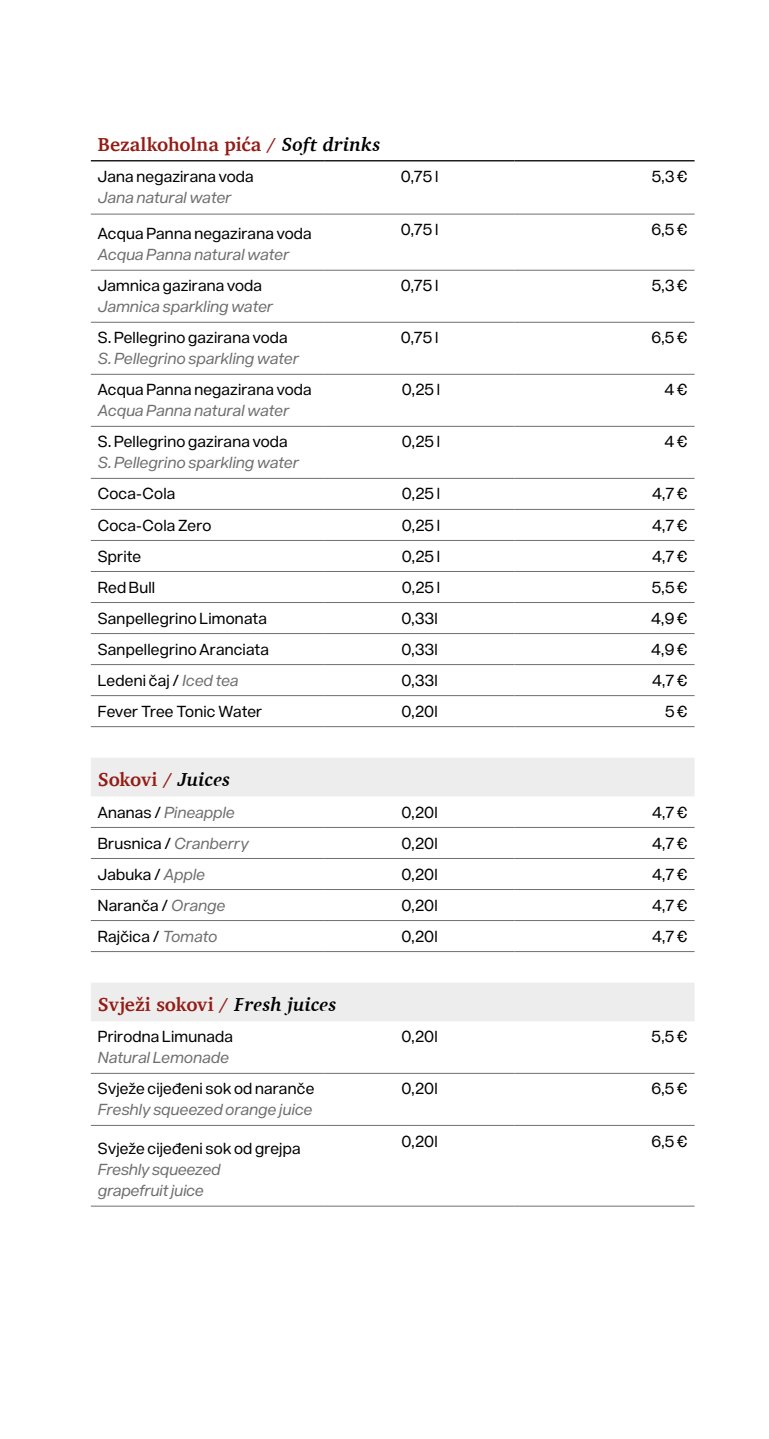
<style>
.page{position:relative;width:769px;height:1439px;background:#fff}
.page>*{position:absolute;margin:0;border:0;box-sizing:border-box;transform-origin:0 0}
.t1{font:700 19.25px "Charter";color:#931c14}
.t2{font:15.75px "Acronym";letter-spacing:.01em;color:#000}
.t3{font:italic 15.75px/21px "Acronym";letter-spacing:.01em;color:#706f6f}
.s1{font-style:italic;color:#000}
.s2{font-style:italic;color:#706f6f}
.s3{font-style:normal;color:#000}
</style>
<div class="page">
<div style="left:91px;top:758px;width:603px;height:38px;background:#ededed"></div>
<div style="left:91px;top:983px;width:603px;height:38px;background:#ededed"></div>
<hr style="left:91px;top:322px;width:234px;height:1px;background:#706f6f">
<hr style="left:325px;top:322px;width:189px;height:1px;background:#706f6f">
<hr style="left:514px;top:322px;width:180px;height:1px;background:#706f6f">
<hr style="left:91px;top:374px;width:234px;height:1px;background:#706f6f">
<hr style="left:325px;top:374px;width:189px;height:1px;background:#706f6f">
<hr style="left:514px;top:374px;width:180px;height:1px;background:#706f6f">
<hr style="left:91px;top:426px;width:234px;height:1px;background:#706f6f">
<hr style="left:325px;top:426px;width:189px;height:1px;background:#706f6f">
<hr style="left:514px;top:426px;width:180px;height:1px;background:#706f6f">
<hr style="left:91px;top:478px;width:234px;height:1px;background:#706f6f">
<hr style="left:325px;top:478px;width:189px;height:1px;background:#706f6f">
<hr style="left:514px;top:478px;width:180px;height:1px;background:#706f6f">
<hr style="left:91px;top:540px;width:234px;height:1px;background:#706f6f">
<hr style="left:325px;top:540px;width:189px;height:1px;background:#706f6f">
<hr style="left:514px;top:540px;width:180px;height:1px;background:#706f6f">
<hr style="left:91px;top:571px;width:234px;height:1px;background:#706f6f">
<hr style="left:325px;top:571px;width:189px;height:1px;background:#706f6f">
<hr style="left:514px;top:571px;width:180px;height:1px;background:#706f6f">
<hr style="left:91px;top:889px;width:234px;height:1px;background:#706f6f">
<hr style="left:325px;top:889px;width:189px;height:1px;background:#706f6f">
<hr style="left:514px;top:889px;width:180px;height:1px;background:#706f6f">
<hr style="left:91px;top:920px;width:234px;height:1px;background:#706f6f">
<hr style="left:325px;top:920px;width:189px;height:1px;background:#706f6f">
<hr style="left:514px;top:920px;width:180px;height:1px;background:#706f6f">
<hr style="left:91px;top:951px;width:234px;height:1px;background:#706f6f">
<hr style="left:325px;top:951px;width:189px;height:1px;background:#706f6f">
<hr style="left:514px;top:951px;width:180px;height:1px;background:#706f6f">
<hr style="left:91px;top:1073px;width:234px;height:1px;background:#706f6f">
<hr style="left:325px;top:1073px;width:189px;height:1px;background:#706f6f">
<hr style="left:514px;top:1073px;width:180px;height:1px;background:#706f6f">
<hr style="left:91px;top:602px;width:234px;height:1px;background:#706f6f">
<hr style="left:325px;top:602px;width:189px;height:1px;background:#706f6f">
<hr style="left:514px;top:602px;width:180px;height:1px;background:#706f6f">
<hr style="left:91px;top:633px;width:234px;height:1px;background:#706f6f">
<hr style="left:325px;top:633px;width:189px;height:1px;background:#706f6f">
<hr style="left:514px;top:633px;width:180px;height:1px;background:#706f6f">
<hr style="left:91px;top:664px;width:234px;height:1px;background:#706f6f">
<hr style="left:325px;top:664px;width:189px;height:1px;background:#706f6f">
<hr style="left:514px;top:664px;width:180px;height:1px;background:#706f6f">
<hr style="left:91px;top:695px;width:234px;height:1px;background:#706f6f">
<hr style="left:325px;top:695px;width:189px;height:1px;background:#706f6f">
<hr style="left:514px;top:695px;width:180px;height:1px;background:#706f6f">
<hr style="left:91px;top:726px;width:234px;height:1px;background:#706f6f">
<hr style="left:325px;top:726px;width:189px;height:1px;background:#706f6f">
<hr style="left:514px;top:726px;width:180px;height:1px;background:#706f6f">
<hr style="left:91px;top:214px;width:234px;height:1px;background:#706f6f">
<hr style="left:325px;top:214px;width:189px;height:1px;background:#706f6f">
<hr style="left:514px;top:214px;width:180px;height:1px;background:#706f6f">
<hr style="left:91px;top:270px;width:234px;height:1px;background:#706f6f">
<hr style="left:325px;top:270px;width:189px;height:1px;background:#706f6f">
<hr style="left:514px;top:270px;width:180px;height:1px;background:#706f6f">
<hr style="left:91px;top:509px;width:234px;height:1px;background:#706f6f">
<hr style="left:325px;top:509px;width:189px;height:1px;background:#706f6f">
<hr style="left:514px;top:509px;width:180px;height:1px;background:#706f6f">
<hr style="left:91px;top:1125px;width:234px;height:1px;background:#706f6f">
<hr style="left:325px;top:1125px;width:189px;height:1px;background:#706f6f">
<hr style="left:514px;top:1125px;width:180px;height:1px;background:#706f6f">
<hr style="left:91px;top:1205px;width:234px;height:1px;background:#706f6f">
<hr style="left:325px;top:1205px;width:189px;height:1px;background:#706f6f">
<hr style="left:514px;top:1205px;width:180px;height:1px;background:#706f6f">
<hr style="left:91px;top:160px;width:234px;height:1px;background:#000">
<hr style="left:325px;top:160px;width:189px;height:1px;background:#000">
<hr style="left:514px;top:160px;width:180px;height:1px;background:#000">
<hr style="left:91px;top:827px;width:234px;height:1px;background:#706f6f">
<hr style="left:325px;top:827px;width:189px;height:1px;background:#706f6f">
<hr style="left:514px;top:827px;width:180px;height:1px;background:#706f6f">
<hr style="left:91px;top:858px;width:234px;height:1px;background:#706f6f">
<hr style="left:325px;top:858px;width:189px;height:1px;background:#706f6f">
<hr style="left:514px;top:858px;width:180px;height:1px;background:#706f6f">
<p class="t1" style="left:98px;top:128px;width:284px">Bezalkoholna pića / <span class="s1">Soft drinks</span></p>
<p class="t2" style="left:98px;top:165px;width:157px">Jana negazirana voda</p>
<p class="t3" style="left:98px;top:186px;width:135px">Jana natural water</p>
<p class="t2" style="left:401px;top:165px;width:39px">0,75 l</p>
<p class="t2" style="left:652px;top:165px;width:37px">5,3 €</p>
<p class="t2" style="left:98px;top:222px;width:215px">Acqua Panna negazirana voda</p>
<p class="t3" style="left:98px;top:243px;width:193px">Acqua Panna natural water</p>
<p class="t2" style="left:401px;top:218px;width:39px">0,75 l</p>
<p class="t2" style="left:651px;top:218px;width:38px">6,5 €</p>
<p class="t2" style="left:98px;top:274px;width:166px">Jamnica gazirana voda</p>
<p class="t3" style="left:98px;top:295px;width:177px">Jamnica sparkling water</p>
<p class="t2" style="left:401px;top:274px;width:39px">0,75 l</p>
<p class="t2" style="left:652px;top:274px;width:37px">5,3 €</p>
<p class="t2" style="left:98px;top:326px;width:191px">S. Pellegrino gazirana voda</p>
<p class="t3" style="left:98px;top:347px;width:202px">S. Pellegrino sparkling water</p>
<p class="t2" style="left:401px;top:326px;width:39px">0,75 l</p>
<p class="t2" style="left:651px;top:326px;width:38px">6,5 €</p>
<p class="t2" style="left:98px;top:378px;width:215px">Acqua Panna negazirana voda</p>
<p class="t3" style="left:98px;top:399px;width:193px">Acqua Panna natural water</p>
<p class="t2" style="left:402px;top:378px;width:40px">0,25 l</p>
<p class="t2" style="left:664px;top:378px;width:25px">4 €</p>
<p class="t2" style="left:98px;top:430px;width:191px">S. Pellegrino gazirana voda</p>
<p class="t3" style="left:98px;top:451px;width:202px">S. Pellegrino sparkling water</p>
<p class="t2" style="left:402px;top:430px;width:40px">0,25 l</p>
<p class="t2" style="left:664px;top:430px;width:25px">4 €</p>
<p class="t2" style="left:98px;top:482px;width:79px">Coca-Cola</p>
<p class="t2" style="left:402px;top:482px;width:40px">0,25 l</p>
<p class="t2" style="left:652px;top:482px;width:37px">4,7 €</p>
<p class="t2" style="left:98px;top:513px;width:115px">Coca-Cola Zero</p>
<p class="t2" style="left:402px;top:513px;width:40px">0,25 l</p>
<p class="t2" style="left:652px;top:513px;width:37px">4,7 €</p>
<p class="t2" style="left:98px;top:544px;width:45px">Sprite</p>
<p class="t2" style="left:402px;top:544px;width:40px">0,25 l</p>
<p class="t2" style="left:652px;top:544px;width:37px">4,7 €</p>
<p class="t2" style="left:98px;top:575px;width:59px">Red Bull</p>
<p class="t2" style="left:402px;top:575px;width:40px">0,25 l</p>
<p class="t2" style="left:652px;top:575px;width:37px">5,5 €</p>
<p class="t2" style="left:98px;top:606px;width:171px">Sanpellegrino Limonata</p>
<p class="t2" style="left:401px;top:606px;width:38px">0,33l</p>
<p class="t2" style="left:651px;top:606px;width:38px">4,9 €</p>
<p class="t2" style="left:98px;top:637px;width:173px">Sanpellegrino Aranciata</p>
<p class="t2" style="left:401px;top:637px;width:38px">0,33l</p>
<p class="t2" style="left:651px;top:637px;width:38px">4,9 €</p>
<p class="t2" style="left:98px;top:668px;width:142px">Ledeni čaj / <span class="s2">Iced tea</span></p>
<p class="t2" style="left:401px;top:668px;width:38px">0,33l</p>
<p class="t2" style="left:652px;top:668px;width:37px">4,7 €</p>
<p class="t2" style="left:98px;top:700px;width:166px">Fever Tree Tonic Water</p>
<p class="t2" style="left:401px;top:700px;width:38px">0,20l</p>
<p class="t2" style="left:665px;top:700px;width:24px">5 €</p>
<p class="t1" style="left:98px;top:763px;width:134px">Sokovi / <span class="s1">Juices</span></p>
<p class="t3" style="left:98px;top:800px;width:138px"><span class="s3">Ananas /</span> Pineapple</p>
<p class="t2" style="left:401px;top:800px;width:38px">0,20l</p>
<p class="t2" style="left:652px;top:800px;width:37px">4,7 €</p>
<p class="t2" style="left:98px;top:831px;width:152px">Brusnica / <span class="s2">Cranberry</span></p>
<p class="t2" style="left:401px;top:831px;width:38px">0,20l</p>
<p class="t2" style="left:652px;top:831px;width:37px">4,7 €</p>
<p class="t2" style="left:98px;top:862px;width:108px">Jabuka / <span class="s2">Apple</span></p>
<p class="t2" style="left:401px;top:862px;width:38px">0,20l</p>
<p class="t2" style="left:652px;top:862px;width:37px">4,7 €</p>
<p class="t2" style="left:98px;top:893px;width:129px">Naranča / <span class="s2">Orange</span></p>
<p class="t2" style="left:401px;top:893px;width:38px">0,20l</p>
<p class="t2" style="left:652px;top:893px;width:37px">4,7 €</p>
<p class="t2" style="left:98px;top:924px;width:121px">Rajčica / <span class="s2">Tomato</span></p>
<p class="t2" style="left:401px;top:924px;width:38px">0,20l</p>
<p class="t2" style="left:652px;top:924px;width:37px">4,7 €</p>
<p class="t1" style="left:98px;top:988px;width:240px">Svježi sokovi / <span class="s1">Fresh juices</span></p>
<p class="t2" style="left:98px;top:1025px;width:137px">Prirodna Limunada</p>
<p class="t3" style="left:98px;top:1046px;width:132px">Natural Lemonade</p>
<p class="t2" style="left:98px;top:1077px;width:218px">Svježe cijeđeni sok od naranče</p>
<p class="t3" style="left:98px;top:1098px;width:216px">Freshly squeezed orange juice</p>
<p class="t2" style="left:98px;top:1137px;width:204px">Svježe cijeđeni sok od grejpa</p>
<p class="t3" style="left:98px;top:1158px;width:124px">Freshly squeezed grapefruit juice</p>
<p class="t2" style="left:401px;top:1025px;width:38px">0,20l</p>
<p class="t2" style="left:652px;top:1025px;width:37px">5,5 €</p>
<p class="t2" style="left:401px;top:1077px;width:38px">0,20l</p>
<p class="t2" style="left:651px;top:1077px;width:38px">6,5 €</p>
<p class="t2" style="left:401px;top:1129px;width:38px">0,20l</p>
<p class="t2" style="left:651px;top:1129px;width:38px">6,5 €</p>
</div>
